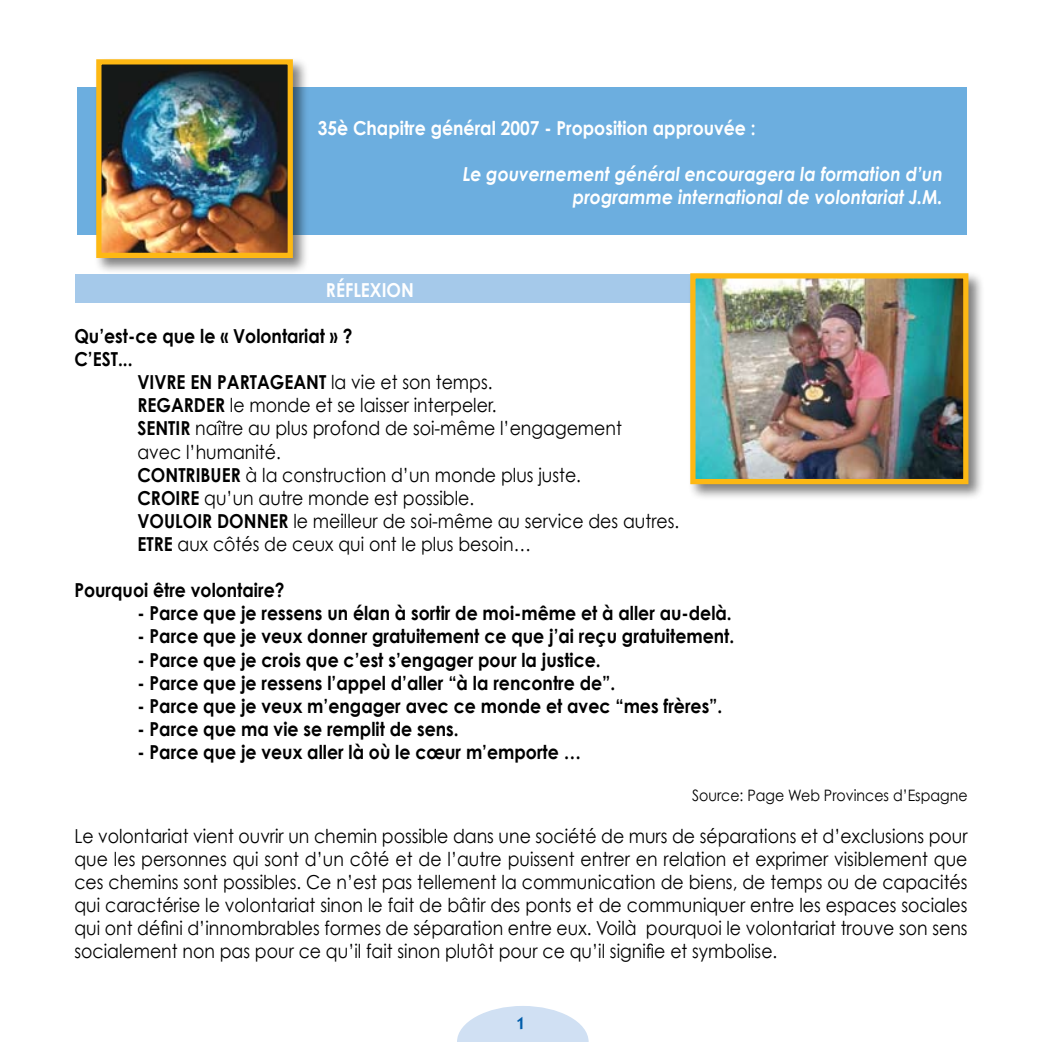
<style>
.page{position:relative;width:1042px;height:1042px;background:#fff}
.page>*{position:absolute;margin:0;border:0;box-sizing:border-box;transform-origin:0 0}
.t1{font:19.25px/23.1px "Century Gothic";color:#000;text-align:justify;scale:.9 1}
.t2{font:700 19.25px "Century Gothic";color:#000;scale:.9 1}
.t3{font:italic 700 19.25px/23.1px "Century Gothic";color:#fff;text-align:right;scale:.9 1}
.t4{font:700 19.25px "Century Gothic";color:#fff;scale:.9 1}
.t5{font:600 17.5px "Itc Kabel";color:#005daa}
.t6{font:15.75px "Century Gothic";color:#000;scale:.9 1}
.s1{font-weight:400}
.s2{font-weight:700}
</style>
<div class="page">
<svg style="left:457px;top:1006px;width:131px;height:36px"></svg>
<div style="left:77px;top:88px;width:889px;height:147px;background:#6caedf"></div>
<div style="left:75px;top:274px;width:891px;height:29px;background:#a5c9ea"></div>
<div style="left:94px;top:57px;width:215px;height:218px;background:#000;opacity:.5"></div>
<img style="left:102px;top:65px;width:185px;height:187px">
<div style="left:96px;top:59px;width:197px;height:199px;border:5px solid #fdb813"></div>
<div style="left:688px;top:271px;width:297px;height:230px;background:#000;opacity:.5"></div>
<img style="left:696px;top:279px;width:266px;height:199px">
<div style="left:690px;top:273px;width:278px;height:211px;border:5px solid #fdb813"></div>
<p class="t4" style="left:318px;top:116px;width:488px">35è Chapitre général 2007 - Proposition approuvée :</p>
<p class="t3" style="left:463px;top:162px;width:535px">Le gouvernement général encouragera la formation d’un programme international de volontariat J.M.</p>
<p class="t4" style="left:326px;top:278px;width:99px">RÉFLEXION</p>
<p class="t2" style="left:74px;top:324px;width:310px">Qu’est-ce que le « Volontariat » ?</p>
<p class="t2" style="left:74px;top:347px;width:66px">C’EST...</p>
<p class="t2" style="left:137px;top:370px;width:396px">VIVRE EN PARTAGEANT <span class="s1">la vie et son temps.</span></p>
<p class="t1" style="left:137px;top:393px;width:401px"><span class="s2">REGARDER</span> le monde et se laisser interpeler.</p>
<p class="t1" style="left:137px;top:417px;width:540px"><span class="s2">SENTIR</span> naître au plus profond de soi-même l’engagement</p>
<p class="t1" style="left:137px;top:440px;width:161px">avec l’humanité.</p>
<p class="t1" style="left:137px;top:463px;width:494px"><span class="s2">CONTRIBUER</span> à la construction d’un monde plus juste.</p>
<p class="t1" style="left:137px;top:486px;width:376px"><span class="s2">CROIRE</span> qu’un autre monde est possible.</p>
<p class="t1" style="left:137px;top:509px;width:603px"><span class="s2">VOULOIR DONNER</span> le meilleur de soi-même au service des autres.</p>
<p class="t1" style="left:137px;top:532px;width:439px"><span class="s2">ETRE</span> aux côtés de ceux qui ont le plus besoin…</p>
<p class="t2" style="left:74px;top:578px;width:235px">Pourquoi être volontaire?</p>
<p class="t2" style="left:137px;top:601px;width:662px">- Parce que je ressens un élan à sortir de moi-même et à aller au-delà.</p>
<p class="t2" style="left:137px;top:624px;width:664px">- Parce que je veux donner gratuitement ce que j’ai reçu gratuitement.</p>
<p class="t2" style="left:137px;top:647px;width:516px">- Parce que je crois que c’est s’engager pour la justice.</p>
<p class="t2" style="left:137px;top:670px;width:532px">- Parce que je ressens l’appel d’aller “à la rencontre de”.</p>
<p class="t2" style="left:137px;top:693px;width:651px">- Parce que je veux m’engager avec ce monde et avec “mes frères”.</p>
<p class="t2" style="left:137px;top:717px;width:358px">- Parce que ma vie se remplit de sens.</p>
<p class="t2" style="left:137px;top:740px;width:494px">- Parce que je veux aller là où le cœur m’emporte …</p>
<p class="t6" style="left:692px;top:785px;width:308px">Source: Page Web Provinces d’Espagne</p>
<p class="t1" style="left:74px;top:824px;width:994px">Le volontariat vient ouvrir un chemin possible dans une société de murs de séparations et d’exclusions pour que les personnes qui sont d’un côté et de l’autre puissent entrer en relation et exprimer visiblement que ces chemins sont possibles. Ce n’est pas tellement la communication de biens, de temps ou de capacités qui caractérise le volontariat sinon le fait de bâtir des ponts et de communiquer entre les espaces sociales qui ont défini d’innombrables formes de séparation entre eux. Voilà pourquoi le volontariat trouve son sens socialement non pas pour ce qu’il fait sinon plutôt pour ce qu’il signifie et symbolise.</p>
<p class="t5" style="left:516px;top:1013px;width:11px">1</p>
</div>
